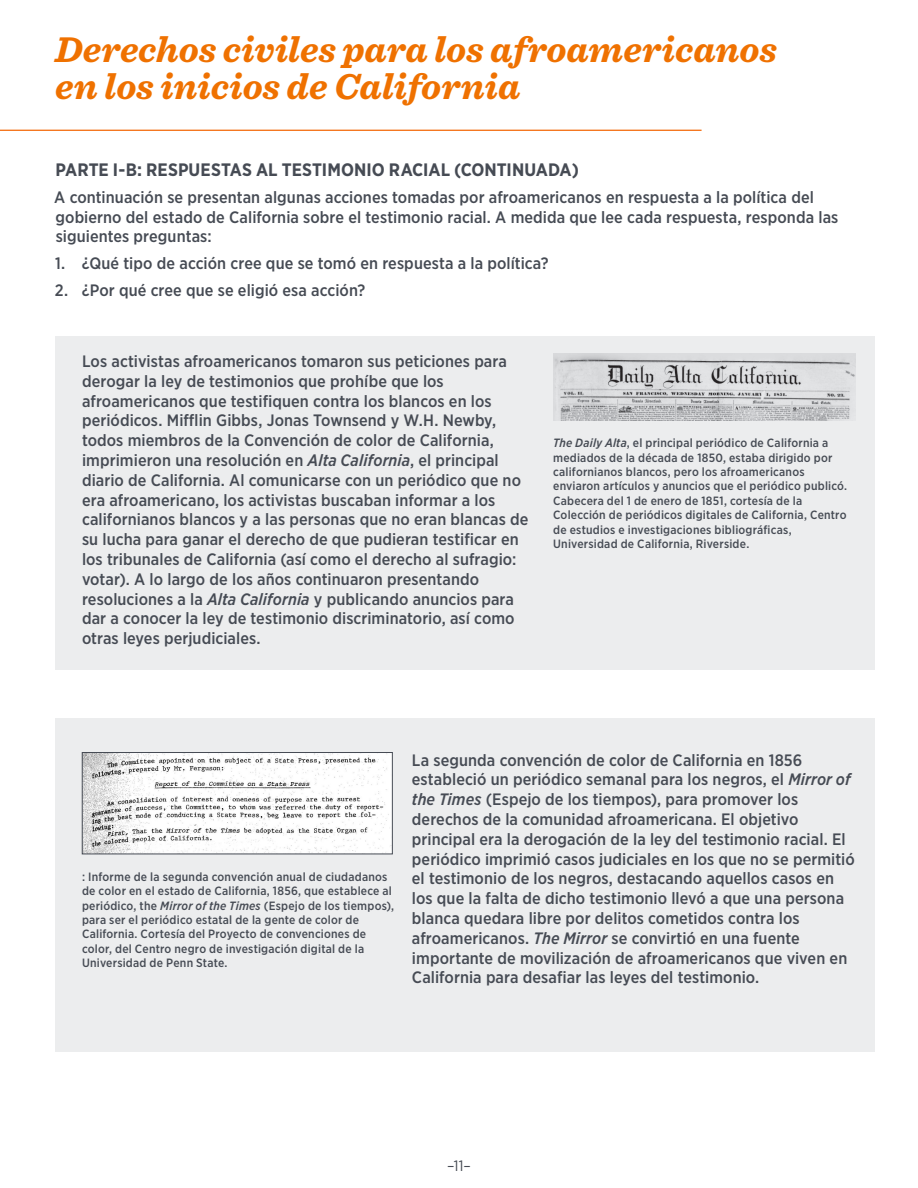
<style>
.page{position:relative;width:918px;height:1188px;background:#fff}
.page>*{position:absolute;margin:0;border:0;box-sizing:border-box;transform-origin:0 0}
._1_1_Header{font:italic 700 37.5px/36.3px "Sentinel";color:#ef7100}
._1_1_Header-2{font:700 18px "Gotham Narrow";color:#464b54}
._1_1_Header-3{font:500 16.5px/19.8px "Gotham Narrow";letter-spacing:.005em;color:#464b54}
.t1{font:15px "Gotham Narrow";color:#464b54}
._1_1_Header-4{font:500 12px/14.4px "Gotham Narrow";letter-spacing:.02em;color:#464b54}
.s1{font-style:italic}
</style>
<div class="page">
<div style="left:55px;top:336px;width:820px;height:334px;background:#ecedee"></div>
<div style="left:55px;top:718px;width:820px;height:334px;background:#ecedee"></div>
<hr style="left:0;top:130px;width:702px;height:1px;background:#f47721">
<img style="left:553px;top:354px;width:302px;height:66px">
<img style="left:84px;top:754px;width:307px;height:98px">
<div style="left:82px;top:752px;width:311px;height:102px;border:1px solid #464b54"></div>
<p class="_1_1_Header" style="left:55px;top:30px;width:723px">Derechos civiles para los afroamericanos en los inicios de California</p>
<p class="_1_1_Header-2" style="left:56px;top:158px;width:525px">PARTE I-B: RESPUESTAS AL TESTIMONIO RACIAL (CONTINUADA)</p>
<p class="_1_1_Header-3" style="left:54px;top:187px;width:786px">A continuación se presentan algunas acciones tomadas por afroamericanos en respuesta a la política del gobierno del estado de California sobre el testimonio racial. A medida que lee cada respuesta, responda las siguientes preguntas:</p>
<p class="_1_1_Header-3" style="left:55px;top:253px;width:495px">1. ¿Qué tipo de acción cree que se tomó en respuesta a la política?</p>
<p class="_1_1_Header-3" style="left:55px;top:280px;width:312px">2. ¿Por qué cree que se eligió esa acción?</p>
<p class="_1_1_Header-3" style="left:82px;top:351px;width:448px">Los activistas afroamericanos tomaron sus peticiones para derogar la ley de testimonios que prohíbe que los afroamericanos que testifiquen contra los blancos en los periódicos. Mifflin Gibbs, Jonas Townsend y W.H. Newby, todos miembros de la Convención de color de California, imprimieron una resolución en <span class="s1">Alta California</span>, el principal diario de California. Al comunicarse con un periódico que no era afroamericano, los activistas buscaban informar a los californianos blancos y a las personas que no eran blancas de su lucha para ganar el derecho de que pudieran testificar en los tribunales de California (así como el derecho al sufragio: votar). A lo largo de los años continuaron presentando resoluciones a la <span class="s1">Alta California</span> y publicando anuncios para dar a conocer la ley de testimonio discriminatorio, así como otras leyes perjudiciales.</p>
<p class="_1_1_Header-4" style="left:553px;top:436px;width:296px"><span class="s1">The Daily Alta</span>, el principal periódico de California a mediados de la década de 1850, estaba dirigido por californianos blancos, pero los afroamericanos enviaron artículos y anuncios que el periódico publicó.<br>Cabecera del 1 de enero de 1851, cortesía de la Colección de periódicos digitales de California, Centro de estudios e investigaciones bibliográficas, Universidad de California, Riverside.</p>
<p class="_1_1_Header-4" style="left:82px;top:869px;width:314px">: Informe de la segunda convención anual de ciudadanos de color en el estado de California, 1856, que establece al periódico, the <span class="s1">Mirror of the Times</span> (Espejo de los tiempos), para ser el periódico estatal de la gente de color de California. Cortesía del Proyecto de convenciones de color, del Centro negro de investigación digital de la Universidad de Penn State.</p>
<p class="_1_1_Header-3" style="left:412px;top:750px;width:444px">La segunda convención de color de California en 1856 estableció un periódico semanal para los negros, el <span class="s1">Mirror of the Times</span> (Espejo de los tiempos), para promover los derechos de la comunidad afroamericana. El objetivo principal era la derogación de la ley del testimonio racial. El periódico imprimió casos judiciales en los que no se permitió el testimonio de los negros, destacando aquellos casos en los que la falta de dicho testimonio llevó a que una persona blanca quedara libre por delitos cometidos contra los afroamericanos. <span class="s1">The Mirror</span> se convirtió en una fuente importante de movilización de afroamericanos que viven en California para desafiar las leyes del testimonio.</p>
<p class="t1" style="left:447px;top:1157px;width:25px">–11–</p>
</div>
